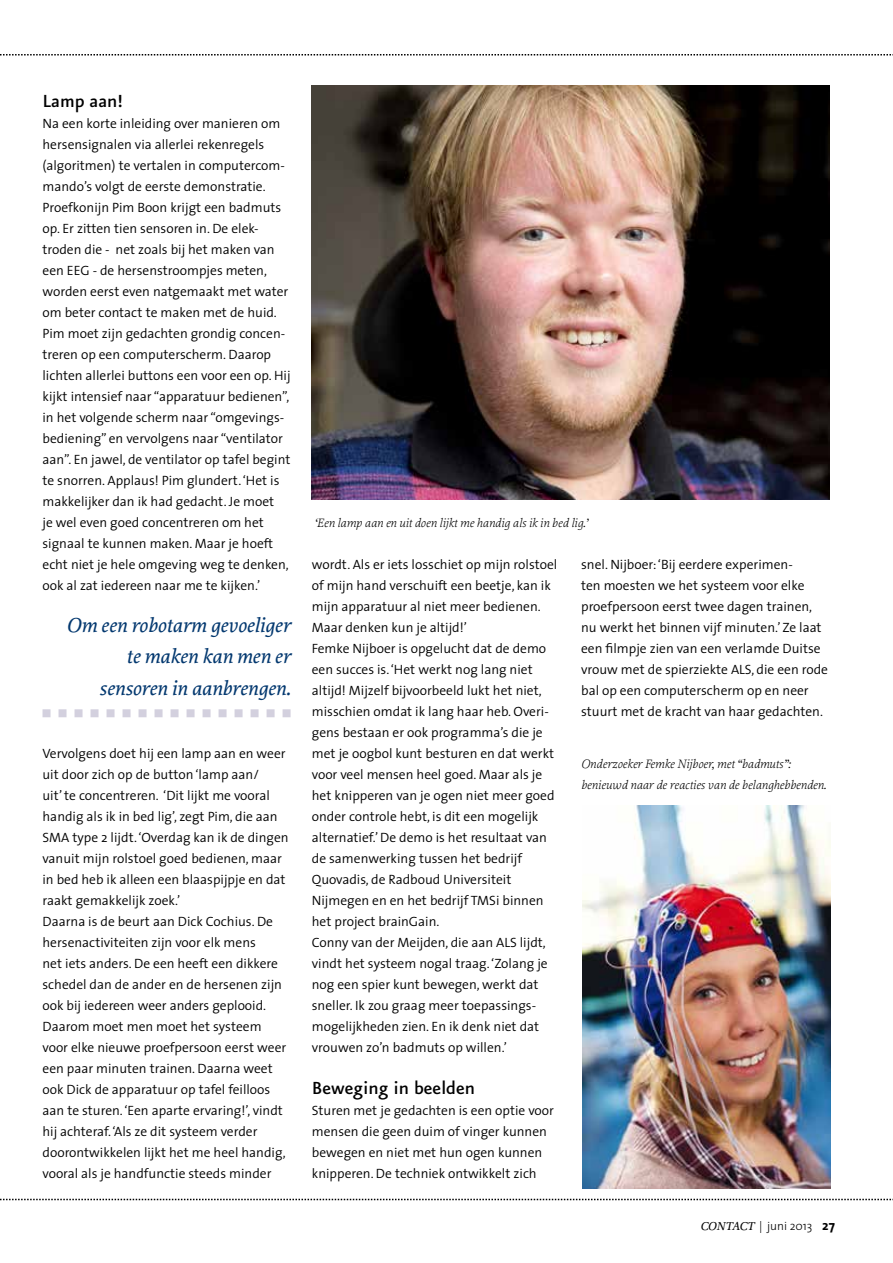
<style>
.page{position:relative;width:893px;height:1263px;background:#fff}
.page>*{position:absolute;margin:0;border:0;box-sizing:border-box;transform-origin:0 0}
.t1{font:italic 500 21px/31.5px "Proforma";color:#03386f;text-align:right}
.t2{font:500 21px "Eureka Sans";color:#000}
.t3{font:300 13.5px/21px "The Sans";color:#000}
.t4{font:italic 300 12.75px/21px "Proforma";color:#000}
.t5{font:300 12px "The Sans";color:#000}
.s1{font-family:"Proforma";font-weight:500;font-style:italic}
.s2{font-weight:700;font-size:13.5px}
</style>
<div class="page">
<svg style="left:0;top:54px;width:893px;height:2px"></svg>
<svg style="left:0;top:1199px;width:893px;height:1px"></svg>
<svg style="left:43px;top:709px;width:248px;height:8px"></svg>
<img style="left:311px;top:85px;width:518px;height:415px">
<img style="left:583px;top:805px;width:248px;height:383px">
<h1 class="t2" style="left:43px;top:90px;width:81px">Lamp aan!</h1>
<p class="t3" style="left:43px;top:112px;width:250px">Na een korte inleiding over manieren om hersensignalen via allerlei rekenregels (algoritmen) te vertalen in computercom&shy;mando’s volgt de eerste demonstratie.<br>Proefkonijn Pim Boon krijgt een badmuts op. Er zitten tien sensoren in. De elek&shy;troden die - net zoals bij het maken van een EEG - de hersenstroompjes meten, worden eerst even natgemaakt met water om beter contact te maken met de huid.<br>Pim moet zijn gedachten grondig concen&shy;treren op een computerscherm. Daarop lichten allerlei buttons een voor een op. Hij kijkt intensief naar “apparatuur bedienen”, in het volgende scherm naar “omgevings&shy;bediening” en vervolgens naar “ventilator aan”. En jawel, de ventilator op tafel begint te snorren. Applaus! Pim glundert. ‘Het is makkelijker dan ik had gedacht. Je moet<br>je wel even goed concentreren om het signaal te kunnen maken. Maar je hoeft echt niet je hele omgeving weg te denken, ook al zat iedereen naar me te kijken.’</p>
<h1 class="t1" style="left:67px;top:608px;width:226px">Om een robotarm gevoeliger te maken kan men er sensoren in aanbrengen.</h1>
<p class="t3" style="left:43px;top:742px;width:248px">Vervolgens doet hij een lamp aan en weer uit door zich op de button ‘lamp aan/<br>uit’ te concentreren. ‘Dit lijkt me vooral handig als ik in bed lig’, zegt Pim, die aan SMA type 2 lijdt. ‘Overdag kan ik de dingen vanuit mijn rolstoel goed bedienen, maar in bed heb ik alleen een blaaspijpje en dat raakt gemakkelijk zoek.’<br>Daarna is de beurt aan Dick Cochius. De hersenactiviteiten zijn voor elk mens<br>net iets anders. De een heeft een dikkere schedel dan de ander en de hersenen zijn ook bij iedereen weer anders geplooid.<br>Daarom moet men moet het systeem voor elke nieuwe proefpersoon eerst weer een paar minuten trainen. Daarna weet ook Dick de apparatuur op tafel feilloos aan te sturen. ‘Een aparte ervaring!’, vindt hij achteraf. ‘Als ze dit systeem verder doorontwikkelen lijkt het me heel handig, vooral als je handfunctie steeds minder</p>
<p class="t4" style="left:314px;top:512px;width:275px">‘Een lamp aan en uit doen lijkt me handig als ik in bed lig.’</p>
<p class="t3" style="left:312px;top:553px;width:247px">wordt. Als er iets losschiet op mijn rolstoel of mijn hand verschuift een beetje, kan ik mijn apparatuur al niet meer bedienen.<br>Maar denken kun je altijd!’<br>Femke Nijboer is opgelucht dat de demo een succes is. ‘Het werkt nog lang niet altijd! Mijzelf bijvoorbeeld lukt het niet, misschien omdat ik lang haar heb. Overi&shy;gens bestaan er ook programma’s die je met je oogbol kunt besturen en dat werkt voor veel mensen heel goed. Maar als je het knipperen van je ogen niet meer goed onder controle hebt, is dit een mogelijk alternatief.’ De demo is het resultaat van de samenwerking tussen het bedrijf Quovadis, de Radboud Universiteit Nijmegen en en het bedrijf TMSi binnen het project brainGain.<br>Conny van der Meijden, die aan ALS lijdt, vindt het systeem nogal traag. ‘Zolang je nog een spier kunt bewegen, werkt dat sneller. Ik zou graag meer toepassings&shy;mogelijkheden zien. En ik denk niet dat vrouwen zo’n badmuts op willen.’</p>
<h1 class="t2" style="left:312px;top:1077px;width:165px">Beweging in beelden</h1>
<p class="t3" style="left:312px;top:1099px;width:244px">Sturen met je gedachten is een optie voor mensen die geen duim of vinger kunnen bewegen en niet met hun ogen kunnen knipperen. De techniek ontwikkelt zich</p>
<p class="t3" style="left:581px;top:553px;width:248px">snel. Nijboer: ‘Bij eerdere experimen-<br>ten moesten we het systeem voor elke proefpersoon eerst twee dagen trainen, nu werkt het binnen vijf minuten.’ Ze laat een filmpje zien van een verlamde Duitse vrouw met de spierziekte ALS, die een rode bal op een computerscherm op en neer stuurt met de kracht van haar gedachten.</p>
<p class="t4" style="left:581px;top:753px;width:247px">Onderzoeker Femke Nijboer, met “badmuts”: benieuwd naar de reacties van de belanghebbenden.</p>
<p class="t5" style="left:700px;top:1216px;width:136px"><span class="s1">CONTACT</span> | juni 2013 <span class="s2">27</span></p>
</div>
